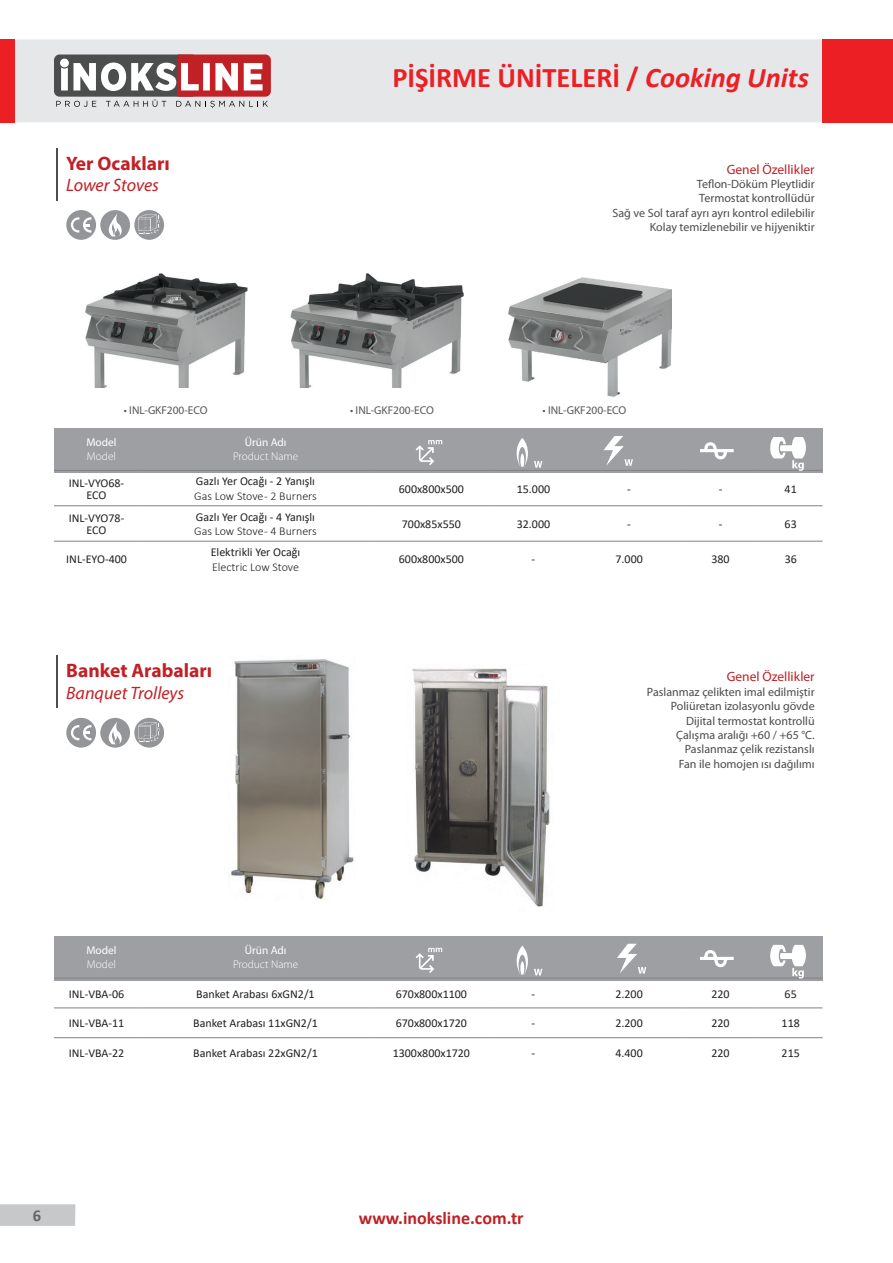
<style>
.page{position:relative;width:893px;height:1263px;background:#fff}
.page>*{position:absolute;margin:0;border:0;box-sizing:border-box;transform-origin:0 0}
.t1{font:700 28.5px "Calibri";color:#ec1f25}
.t2{font:700 19.5px "Myriad Pro";color:#c12025}
.t3{font:italic 18px "Myriad Pro";color:#c12025}
.t4{font:700 18px "Calibri";color:#c12025}
.t5{font:700 16.5px "Calibri";color:#636366}
.t6{font:13.5px "Myriad Pro";color:#c12025}
.t7{font:12px/12px "Calibri";color:#231f20;text-align:center}
.t8{font:12px/14.4px "Myriad Pro";color:#4c4c4c;text-align:right}
.t9{font:300 12px "Calibri";color:#231f20}
.t10{font:11.4px "Myriad Pro";color:#57585a}
.t11{font:300 11.4px "Myriad Pro";color:#fff}
.t12{font:11.4px "Myriad Pro";color:#fff}
.s1{font-style:italic}
</style>
<div class="page">
<div style="left:0;top:1204px;width:75px;height:22px;background:#c7c8ca"></div>
<div style="left:15px;top:39px;width:807px;height:83px;background:#e6e7e9"></div>
<div style="left:0;top:39px;width:15px;height:83px;background:#ec1f25"></div>
<div style="left:822px;top:39px;width:71px;height:83px;background:#ec1f25"></div>
<svg style="left:54px;top:55px;width:217px;height:53px"></svg>
<div style="left:60px;top:59px;width:9px;height:8px;background:#fff;border-radius:50%"></div>
<div style="left:55px;top:428px;width:768px;height:45px;background:#9d9fa2"></div>
<div style="left:55px;top:936px;width:768px;height:45px;background:#9d9fa2"></div>
<hr style="left:54px;top:470px;width:85px;height:1px;background:#808285">
<hr style="left:139px;top:470px;width:233px;height:1px;background:#808285">
<hr style="left:372px;top:470px;width:119px;height:1px;background:#808285">
<hr style="left:491px;top:470px;width:85px;height:1px;background:#808285">
<hr style="left:576px;top:470px;width:106px;height:1px;background:#808285">
<hr style="left:682px;top:470px;width:77px;height:1px;background:#808285">
<hr style="left:759px;top:470px;width:64px;height:1px;background:#808285">
<hr style="left:54px;top:505px;width:85px;height:1px;background:#808285">
<hr style="left:139px;top:505px;width:233px;height:1px;background:#808285">
<hr style="left:372px;top:505px;width:119px;height:1px;background:#808285">
<hr style="left:491px;top:505px;width:85px;height:1px;background:#808285">
<hr style="left:576px;top:505px;width:106px;height:1px;background:#808285">
<hr style="left:682px;top:505px;width:77px;height:1px;background:#808285">
<hr style="left:759px;top:505px;width:64px;height:1px;background:#808285">
<hr style="left:54px;top:541px;width:85px;height:1px;background:#808285">
<hr style="left:139px;top:541px;width:233px;height:1px;background:#808285">
<hr style="left:372px;top:541px;width:119px;height:1px;background:#808285">
<hr style="left:491px;top:541px;width:85px;height:1px;background:#808285">
<hr style="left:576px;top:541px;width:106px;height:1px;background:#808285">
<hr style="left:682px;top:541px;width:77px;height:1px;background:#808285">
<hr style="left:759px;top:541px;width:64px;height:1px;background:#808285">
<hr style="left:54px;top:978px;width:85px;height:1px;background:#808285">
<hr style="left:139px;top:978px;width:233px;height:1px;background:#808285">
<hr style="left:372px;top:978px;width:119px;height:1px;background:#808285">
<hr style="left:491px;top:978px;width:85px;height:1px;background:#808285">
<hr style="left:576px;top:978px;width:106px;height:1px;background:#808285">
<hr style="left:682px;top:978px;width:77px;height:1px;background:#808285">
<hr style="left:759px;top:978px;width:64px;height:1px;background:#808285">
<hr style="left:54px;top:1007px;width:85px;height:1px;background:#808285">
<hr style="left:139px;top:1007px;width:233px;height:1px;background:#808285">
<hr style="left:372px;top:1007px;width:119px;height:1px;background:#808285">
<hr style="left:491px;top:1007px;width:85px;height:1px;background:#808285">
<hr style="left:576px;top:1007px;width:106px;height:1px;background:#808285">
<hr style="left:682px;top:1007px;width:77px;height:1px;background:#808285">
<hr style="left:759px;top:1007px;width:64px;height:1px;background:#808285">
<hr style="left:54px;top:1037px;width:85px;height:1px;background:#808285">
<hr style="left:139px;top:1037px;width:233px;height:1px;background:#808285">
<hr style="left:372px;top:1037px;width:119px;height:1px;background:#808285">
<hr style="left:491px;top:1037px;width:85px;height:1px;background:#808285">
<hr style="left:576px;top:1037px;width:106px;height:1px;background:#808285">
<hr style="left:682px;top:1037px;width:77px;height:1px;background:#808285">
<hr style="left:759px;top:1037px;width:64px;height:1px;background:#808285">
<svg style="left:517px;top:438px;width:11px;height:29px"></svg>
<svg style="left:534px;top:461px;width:8px;height:7px"></svg>
<svg style="left:517px;top:945px;width:11px;height:29px"></svg>
<svg style="left:534px;top:969px;width:8px;height:6px"></svg>
<svg style="left:604px;top:436px;width:29px;height:30px"></svg>
<svg style="left:617px;top:944px;width:29px;height:30px"></svg>
<svg style="left:770px;top:437px;width:36px;height:34px"></svg>
<svg style="left:770px;top:945px;width:36px;height:33px"></svg>
<svg style="left:416px;top:440px;width:26px;height:25px"></svg>
<svg style="left:416px;top:948px;width:26px;height:25px"></svg>
<div style="left:66px;top:210px;width:30px;height:30px;background:#939598;border-radius:50%"></div>
<svg style="left:71px;top:217px;width:20px;height:16px"></svg>
<div style="left:100px;top:210px;width:30px;height:30px;background:#939598;border-radius:50%"></div>
<svg style="left:108px;top:214px;width:14px;height:22px"></svg>
<svg style="left:134px;top:210px;width:30px;height:30px"></svg>
<svg style="left:138px;top:215px;width:21px;height:19px"></svg>
<div style="left:66px;top:718px;width:30px;height:30px;background:#939598;border-radius:50%"></div>
<svg style="left:71px;top:725px;width:20px;height:15px"></svg>
<div style="left:100px;top:718px;width:30px;height:30px;background:#939598;border-radius:50%"></div>
<svg style="left:108px;top:721px;width:14px;height:23px"></svg>
<div style="left:134px;top:718px;width:30px;height:30px;background:#939598;border-radius:50%"></div>
<svg style="left:138px;top:722px;width:21px;height:20px"></svg>
<svg style="left:700px;top:442px;width:34px;height:18px"></svg>
<svg style="left:700px;top:950px;width:34px;height:18px"></svg>
<hr style="left:56px;top:148px;width:2px;height:52px;background:#4c4e4e">
<hr style="left:56px;top:656px;width:2px;height:52px;background:#4c4e4e">
<img style="left:86px;top:274px;width:377px;height:113px">
<img style="left:508px;top:277px;width:163px;height:119px">
<img style="left:412px;top:668px;width:138px;height:239px">
<img style="left:231px;top:659px;width:123px;height:241px">
<h2 class="t2" style="left:66px;top:150px;width:105px">Yer Ocakları</h2>
<h3 class="t3" style="left:66px;top:174px;width:94px">Lower Stoves</h3>
<h1 class="t1" style="left:392px;top:57px;width:418px">PİŞİRME ÜNİTELERİ / <span class="s1">Cooking Units</span></h1>
<p class="t6" style="left:727px;top:161px;width:90px">Genel Özellikler</p>
<p class="t8" style="left:612px;top:177px;width:204px">Teflon-Döküm Pleytlidir<br>Termostat kontrollüdür<br>Sağ ve Sol taraf ayrı ayrı kontrol edilebilir Kolay temizlenebilir ve hijyeniktir</p>
<p class="t10" style="left:124px;top:403px;width:85px">• INL-GKF200-ECO</p>
<p class="t10" style="left:350px;top:403px;width:85px">• INL-GKF200-ECO</p>
<p class="t10" style="left:542px;top:403px;width:85px">• INL-GKF200-ECO</p>
<p class="t12" style="left:86px;top:435px;width:32px">Model</p>
<p class="t11" style="left:87px;top:449px;width:31px">Model</p>
<p class="t12" style="left:245px;top:435px;width:43px">Ürün Adı</p>
<p class="t11" style="left:233px;top:449px;width:67px">Product Name</p>
<p class="t7" style="left:69px;top:476px;width:57px">INL-VYO68-<br>ECO</p>
<p class="t7" style="left:196px;top:475px;width:121px">Gazlı Yer Ocağı - 2 Yanışlı</p>
<p class="t9" style="left:194px;top:488px;width:124px">Gas Low Stove - 2 Burners</p>
<p class="t7" style="left:69px;top:512px;width:57px">INL-VYO78-<br>ECO</p>
<p class="t7" style="left:196px;top:510px;width:121px">Gazlı Yer Ocağı - 4 Yanışlı</p>
<p class="t9" style="left:194px;top:524px;width:124px">Gas Low Stove - 4 Burners</p>
<p class="t7" style="left:66px;top:553px;width:62px">INL-EYO-400</p>
<p class="t7" style="left:211px;top:546px;width:91px">Elektrikli Yer Ocağı</p>
<p class="t9" style="left:212px;top:559px;width:88px">Electric Low Stove</p>
<h2 class="t2" style="left:66px;top:658px;width:147px">Banket Arabaları</h2>
<h3 class="t3" style="left:66px;top:682px;width:120px">Banquet Trolleys</h3>
<p class="t12" style="left:86px;top:943px;width:32px">Model</p>
<p class="t11" style="left:87px;top:957px;width:31px">Model</p>
<p class="t12" style="left:245px;top:943px;width:43px">Ürün Adı</p>
<p class="t11" style="left:233px;top:957px;width:67px">Product Name</p>
<p class="t7" style="left:399px;top:482px;width:67px">600x800x500</p>
<p class="t7" style="left:517px;top:482px;width:35px">15.000</p>
<p class="t7" style="left:627px;top:482px;width:5px">-</p>
<p class="t7" style="left:719px;top:482px;width:5px">-</p>
<p class="t7" style="left:785px;top:482px;width:14px">41</p>
<p class="t7" style="left:402px;top:518px;width:61px">700x85x550</p>
<p class="t7" style="left:517px;top:518px;width:35px">32.000</p>
<p class="t7" style="left:627px;top:518px;width:5px">-</p>
<p class="t7" style="left:719px;top:518px;width:5px">-</p>
<p class="t7" style="left:785px;top:518px;width:14px">63</p>
<p class="t7" style="left:399px;top:553px;width:67px">600x800x500</p>
<p class="t7" style="left:532px;top:553px;width:5px">-</p>
<p class="t7" style="left:615px;top:553px;width:29px">7.000</p>
<p class="t7" style="left:711px;top:553px;width:20px">380</p>
<p class="t7" style="left:785px;top:553px;width:14px">36</p>
<p class="t6" style="left:727px;top:668px;width:90px">Genel Özellikler</p>
<p class="t8" style="left:647px;top:684px;width:169px">Paslanmaz çelikten imal edilmiştir<br>Poliüretan izolasyonlu gövde<br>Dijital termostat kontrollü<br>Çalışma aralığı +60 / +65 °C.<br>Paslanmaz çelik rezistanslı<br>Fan ile homojen ısı dağılımı</p>
<p class="t7" style="left:69px;top:987px;width:57px">INL-VBA-06</p>
<p class="t7" style="left:196px;top:987px;width:120px">Banket Arabası 6xGN2/1</p>
<p class="t7" style="left:396px;top:987px;width:73px">670x800x1100</p>
<p class="t7" style="left:532px;top:987px;width:5px">-</p>
<p class="t7" style="left:615px;top:987px;width:29px">2.200</p>
<p class="t7" style="left:711px;top:987px;width:20px">220</p>
<p class="t7" style="left:785px;top:987px;width:14px">65</p>
<p class="t7" style="left:69px;top:1017px;width:57px">INL-VBA-11</p>
<p class="t7" style="left:193px;top:1017px;width:126px">Banket Arabası 11xGN2/1</p>
<p class="t7" style="left:396px;top:1017px;width:73px">670x800x1720</p>
<p class="t7" style="left:532px;top:1017px;width:5px">-</p>
<p class="t7" style="left:615px;top:1017px;width:29px">2.200</p>
<p class="t7" style="left:711px;top:1017px;width:20px">220</p>
<p class="t7" style="left:782px;top:1017px;width:20px">118</p>
<p class="t7" style="left:69px;top:1047px;width:57px">INL-VBA-22</p>
<p class="t7" style="left:193px;top:1047px;width:126px">Banket Arabası 22xGN2/1</p>
<p class="t7" style="left:393px;top:1047px;width:79px">1300x800x1720</p>
<p class="t7" style="left:532px;top:1047px;width:5px">-</p>
<p class="t7" style="left:615px;top:1047px;width:29px">4.400</p>
<p class="t7" style="left:711px;top:1047px;width:20px">220</p>
<p class="t7" style="left:782px;top:1047px;width:20px">215</p>
<h3 class="t5" style="left:33px;top:1203px;width:10px">6</h3>
<h3 class="t4" style="left:359px;top:1205px;width:166px">www.inoksline.com.tr</h3>
</div>
